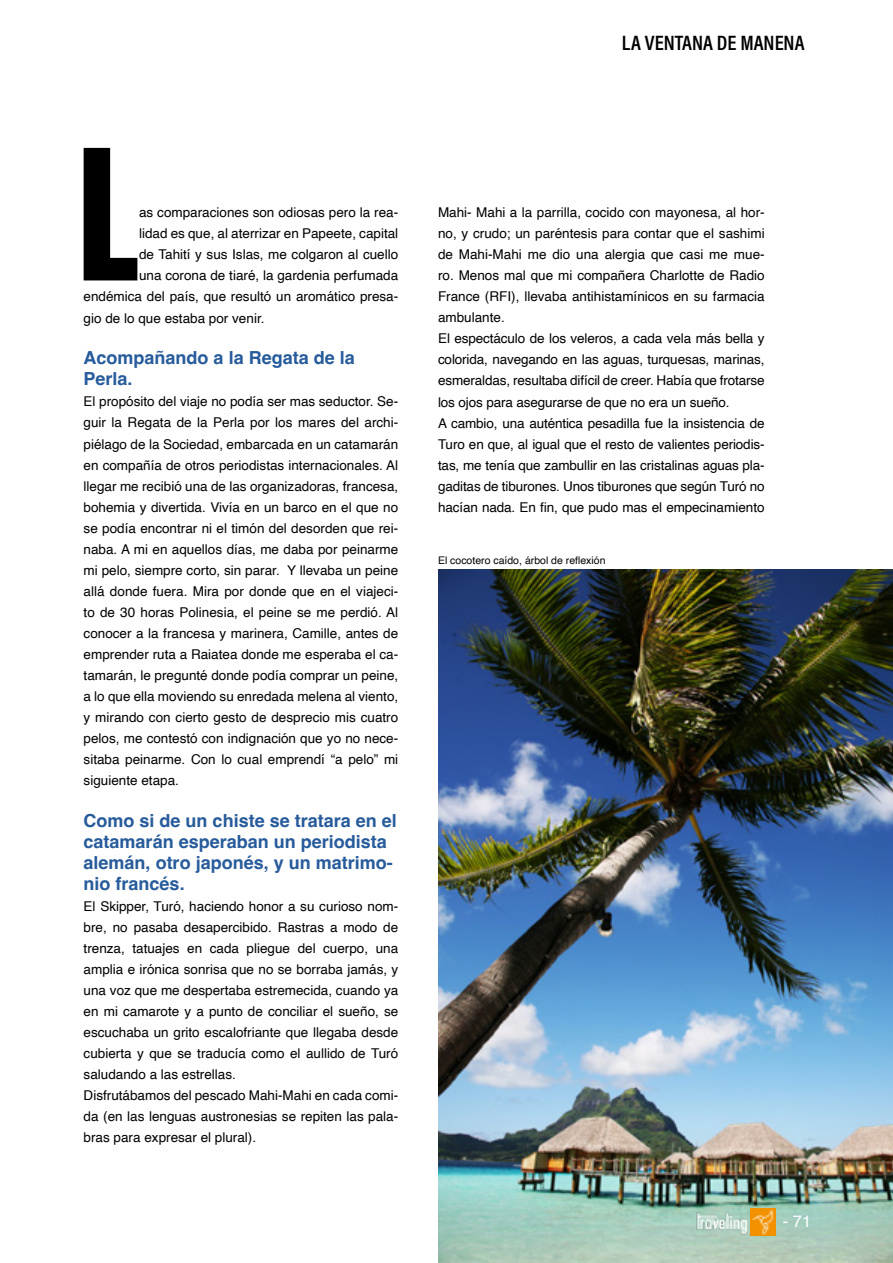
<style>
.page{position:relative;width:893px;height:1263px;background:#fff}
.page>*{position:absolute;margin:0;border:0;box-sizing:border-box;transform-origin:0 0}
.t1{font:154.2px "Anton";color:#000}
.t2{font:21px "Acumin Variable Concept";color:#000}
.t3{font:700 18px/21px "Helvetica";color:#275b9b}
.t4{font:16.5px "Helvetica";color:#fff}
.t5{font:13.5px/21px "Helvetica";color:#000}
.t6{font:10.5px "Helvetica";color:#000}
</style>
<div class="page">
<img style="left:438px;top:570px;width:455px;height:693px">
<img style="left:695px;top:1208px;width:80px;height:27px">
<h1 class="t1" style="left:78px;top:137px;width:63px">L</h1>
<p class="t5" style="left:139px;top:203px;width:261px">as comparaciones son odiosas pero la rea-</p>
<p class="t5" style="left:139px;top:224px;width:261px">lidad es que, al aterrizar en Papeete, capital</p>
<p class="t5" style="left:139px;top:245px;width:261px">de Tahití y sus Islas, me colgaron al cuello</p>
<p class="t5" style="left:139px;top:266px;width:261px">una corona de tiaré, la gardenia perfumada</p>
<p class="t5" style="left:84px;top:287px;width:316px">endémica del país, que resultó un aromático presa-</p>
<p class="t5" style="left:84px;top:308px;width:182px">gio de lo que estaba por venir.</p>
<h3 class="t3" style="left:84px;top:350px;width:273px">Acompañando a la Regata de la<br>Perla.</h3>
<p class="t5" style="left:84px;top:392px;width:316px;text-align:justify">El propósito del viaje no podía ser mas seductor. Se&shy;guir la Regata de la Perla por los mares del archi&shy;piélago de la Sociedad, embarcada en un catamarán en compañía de otros periodistas internacionales. Al llegar me recibió una de las organizadoras, francesa, bohemia y divertida. Vivía en un barco en el que no se podía encontrar ni el timón del desorden que rei&shy;naba. A mi en aquellos días, me daba por peinarme mi pelo, siempre corto, sin parar. Y llevaba un peine allá donde fuera. Mira por donde que en el viajeci&shy;to de 30 horas Polinesia, el peine se me perdió. Al conocer a la francesa y marinera, Camille, antes de emprender ruta a Raiatea donde me esperaba el ca&shy;tamarán, le pregunté donde podía comprar un peine, a lo que ella moviendo su enredada melena al viento, y mirando con cierto gesto de desprecio mis cuatro pelos, me contestó con indignación que yo no nece&shy;sitaba peinarme. Con lo cual emprendí “a pelo” mi siguiente etapa.</p>
<h3 class="t3" style="left:84px;top:812px;width:315px">Como si de un chiste se tratara en el catamarán esperaban un periodista alemán, otro japonés, y un matrimo&shy;nio francés.</h3>
<p class="t5" style="left:84px;top:896px;width:316px">El Skipper, Turó, haciendo honor a su curioso nom&shy;bre, no pasaba desapercibido. Rastras a modo de trenza, tatuajes en cada pliegue del cuerpo, una amplia e irónica sonrisa que no se borraba jamás, y una voz que me despertaba estremecida, cuando ya en mi camarote y a punto de conciliar el sueño, se escuchaba un grito escalofriante que llegaba desde cubierta y que se traducía como el aullido de Turó saludando a las estrellas.<br>Disfrutábamos del pescado Mahi-Mahi en cada comi&shy;da (en las lenguas austronesias se repiten las pala&shy;bras para expresar el plural).</p>
<h2 class="t2" style="left:622px;top:29px;width:184px">LA VENTANA DE MANENA</h2>
<p class="t5" style="left:438px;top:203px;width:328px">Mahi- Mahi a la parrilla, cocido con mayonesa, al hor&shy;no, y crudo; un paréntesis para contar que el sashimi de Mahi-Mahi me dio una alergia que casi me mue&shy;ro. Menos mal que mi compañera Charlotte de Radio France (RFI), llevaba antihistamínicos en su farmacia ambulante.<br>El espectáculo de los veleros, a cada vela más bella y colorida, navegando en las aguas, turquesas, marinas, esmeraldas, resultaba difícil de creer. Había que frotarse los ojos para asegurarse de que no era un sueño.<br>A cambio, una auténtica pesadilla fue la insistencia de Turo en que, al igual que el resto de valientes periodis&shy;tas, me tenía que zambullir en las cristalinas aguas pla&shy;gaditas de tiburones. Unos tiburones que según Turó no hacían nada. En fin, que pudo mas el empecinamiento</p>
<p class="t6" style="left:438px;top:552px;width:169px">El cocotero caído, árbol de reflexión</p>
<p class="t4" style="left:783px;top:1209px;width:30px">- 71</p>
</div>
